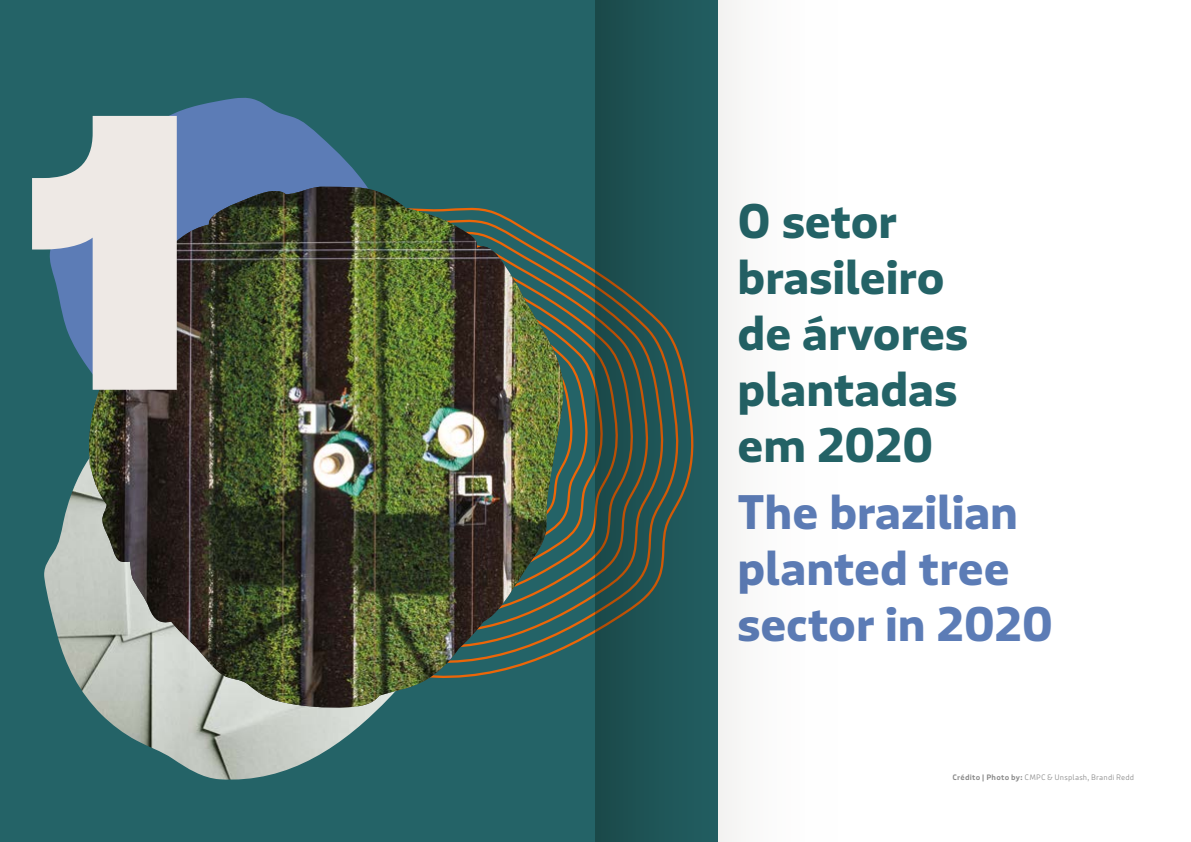
<style>
.page{position:relative;width:1191px;height:842px;background:#fff}
.page>*{position:absolute;margin:0;border:0;box-sizing:border-box;transform-origin:0 0}
.t1{font:900 372px "Puffin";color:#eee9e5}
.t2{font:700 46px/56px "Puffin";letter-spacing:-.02em;color:#246367}
.t3{font:700 46px/56px "Puffin";letter-spacing:-.02em;color:#5c7cb6}
.t4{font:300 7.5px "Puffin";letter-spacing:.02em;color:#878787}
.s1{font-weight:600}
</style>
<div class="page">
<div style="left:0;top:0;width:717px;height:842px;background:#246367"></div>
<svg style="left:564px;top:251px;width:31px;height:398px"></svg>
<img style="left:44px;top:462px;width:335px;height:318px">
<svg style="left:49px;top:98px;width:318px;height:268px;fill:#5c7cb6"></svg>
<img style="left:88px;top:187px;width:476px;height:521px">
<svg style="left:595px;top:0;width:142px;height:842px"></svg>
<h1 class="t1" style="left:22px;top:28px;width:182px">1</h1>
<p class="t2" style="left:737px;top:195px;width:233px">O setor brasileiro de árvores plantadas em 2020</p>
<p class="t3" style="left:737px;top:486px;width:318px">The brazilian planted tree sector in 2020</p>
<p class="t4" style="left:952px;top:772px;width:183px"><span class="s1">Crédito | Photo by:</span> CMPC &amp; Unsplash, Brandi Redd</p>
</div>
